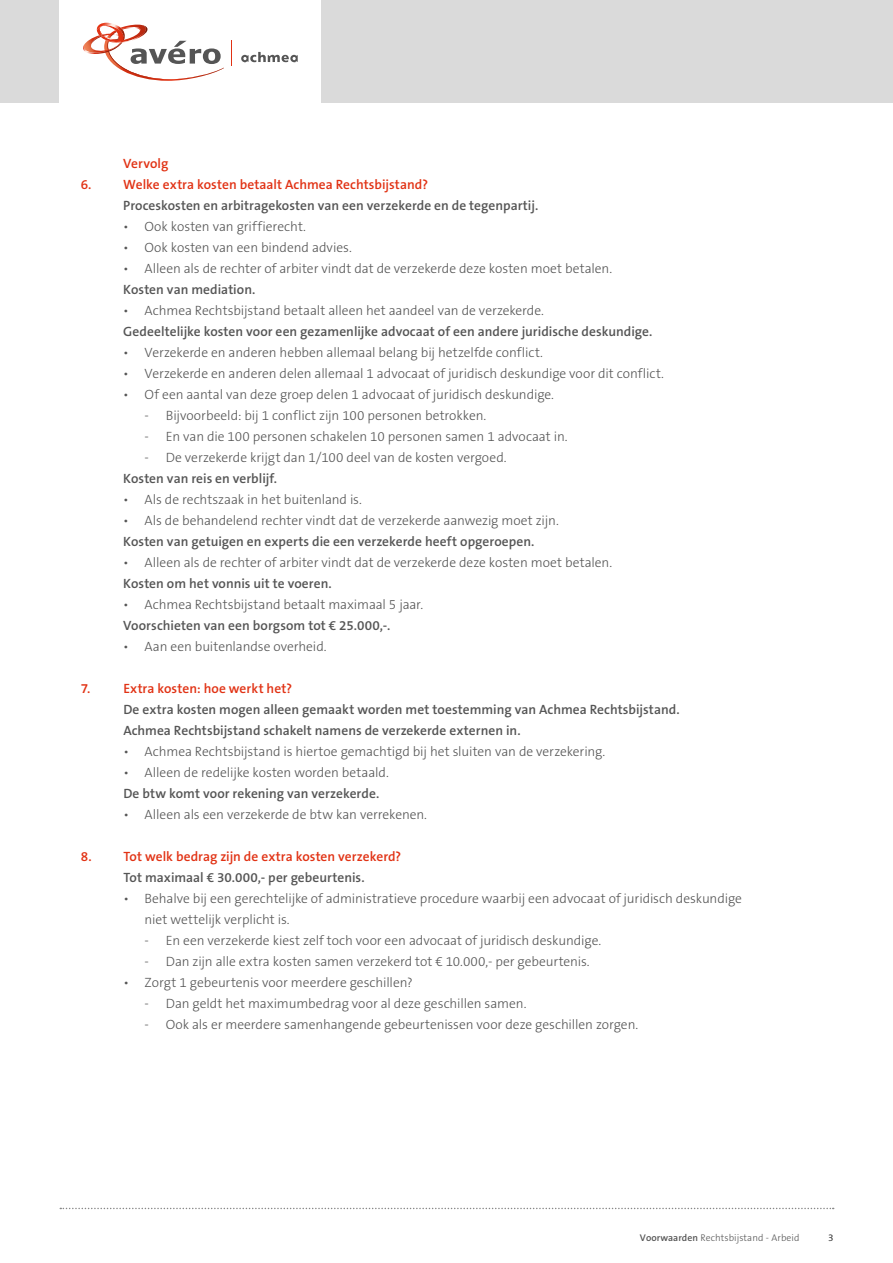
<style>
.page{position:relative;width:893px;height:1263px;background:#fff}
.page>*{position:absolute;margin:0;border:0;box-sizing:border-box;transform-origin:0 0}
.t1{font:300 13.5px/21px "The Sans B3";letter-spacing:-.005em;color:#555}
.t2{font:600 13.5px/21px "The Sans B6";letter-spacing:.005em;color:#555}
.t3{font:600 13.5px "The Sans B6";letter-spacing:.005em;color:#e13214}
.t4{font:300 9.75px "The Sans B3";letter-spacing:.005em;color:#555}
.s1{font-family:"The Sans B6";font-weight:600}
</style>
<div class="page">
<div style="left:0;top:0;width:893px;height:103px;background:#dadada"></div>
<div style="left:60px;top:0;width:261px;height:103px;background:#fff"></div>
<svg style="left:241px;top:52px;width:57px;height:10px"></svg>
<svg style="left:83px;top:22px;width:141px;height:59px"></svg>
<svg style="left:231px;top:41px;width:1px;height:25px"></svg>
<svg style="left:60px;top:1208px;width:774px;height:1px"></svg>
<p class="t3" style="left:123px;top:156px;width:47px">Vervolg</p>
<p class="t3" style="left:81px;top:177px;width:349px">6. Welke extra kosten betaalt Achmea Rechtsbijstand?</p>
<p class="t2" style="left:123px;top:196px;width:416px">Proceskosten en arbitragekosten van een verzekerde en de tegenpartij.</p>
<p class="t1" style="left:123px;top:217px;width:184px">• Ook kosten van griffierecht.</p>
<p class="t1" style="left:123px;top:238px;width:230px">• Ook kosten van een bindend advies.</p>
<p class="t1" style="left:123px;top:259px;width:490px">• Alleen als de rechter of arbiter vindt dat de verzekerde deze kosten moet betalen.</p>
<p class="t2" style="left:123px;top:280px;width:134px">Kosten van mediation.</p>
<p class="t1" style="left:123px;top:301px;width:422px">• Achmea Rechtsbijstand betaalt alleen het aandeel van de verzekerde.</p>
<p class="t2" style="left:123px;top:322px;width:531px">Gedeeltelijke kosten voor een gezamenlijke advocaat of een andere juridische deskundige.</p>
<p class="t1" style="left:123px;top:343px;width:421px">• Verzekerde en anderen hebben allemaal belang bij hetzelfde conflict.</p>
<p class="t1" style="left:123px;top:364px;width:542px">• Verzekerde en anderen delen allemaal 1 advocaat of juridisch deskundige voor dit conflict.</p>
<p class="t1" style="left:123px;top:385px;width:432px">• Of een aantal van deze groep delen 1 advocaat of juridisch deskundige.</p>
<p class="t1" style="left:145px;top:406px;width:343px">- Bijvoorbeeld: bij 1 conflict zijn 100 personen betrokken.</p>
<p class="t1" style="left:145px;top:427px;width:425px">- En van die 100 personen schakelen 10 personen samen 1 advocaat in.</p>
<p class="t1" style="left:145px;top:448px;width:364px">- De verzekerde krijgt dan 1/100 deel van de kosten vergoed.</p>
<p class="t2" style="left:123px;top:469px;width:155px">Kosten van reis en verblijf.</p>
<p class="t1" style="left:123px;top:490px;width:240px">• Als de rechtszaak in het buitenland is.</p>
<p class="t1" style="left:123px;top:511px;width:437px">• Als de behandelend rechter vindt dat de verzekerde aanwezig moet zijn.</p>
<p class="t2" style="left:123px;top:532px;width:413px">Kosten van getuigen en experts die een verzekerde heeft opgeroepen.</p>
<p class="t1" style="left:123px;top:553px;width:490px">• Alleen als de rechter of arbiter vindt dat de verzekerde deze kosten moet betalen.</p>
<p class="t2" style="left:123px;top:574px;width:210px">Kosten om het vonnis uit te voeren.</p>
<p class="t1" style="left:123px;top:595px;width:301px">• Achmea Rechtsbijstand betaalt maximaal 5 jaar.</p>
<p class="t2" style="left:123px;top:616px;width:268px">Voorschieten van een borgsom tot € 25.000,-.</p>
<p class="t1" style="left:123px;top:637px;width:205px">• Aan een buitenlandse overheid.</p>
<p class="t3" style="left:81px;top:682px;width:11px">7.</p>
<p class="t3" style="left:123px;top:682px;width:170px">Extra kosten: hoe werkt het?</p>
<p class="t2" style="left:123px;top:700px;width:558px">De extra kosten mogen alleen gemaakt worden met toestemming van Achmea Rechtsbijstand.<br>Achmea Rechtsbijstand schakelt namens de verzekerde externen in.</p>
<p class="t1" style="left:123px;top:742px;width:484px">• Achmea Rechtsbijstand is hiertoe gemachtigd bij het sluiten van de verzekering.</p>
<p class="t1" style="left:123px;top:763px;width:267px">• Alleen de redelijke kosten worden betaald.</p>
<p class="t2" style="left:123px;top:784px;width:257px">De btw komt voor rekening van verzekerde.</p>
<p class="t1" style="left:123px;top:805px;width:305px">• Alleen als een verzekerde de btw kan verrekenen.</p>
<p class="t3" style="left:81px;top:850px;width:322px">8. Tot welk bedrag zijn de extra kosten verzekerd?</p>
<p class="t2" style="left:123px;top:868px;width:243px">Tot maximaal € 30.000,- per gebeurtenis.</p>
<p class="t1" style="left:145px;top:889px;width:599px;text-indent:-21px">• Behalve bij een gerechtelijke of administratieve procedure waarbij een advocaat of juridisch deskundige niet wettelijk verplicht is.</p>
<p class="t1" style="left:145px;top:931px;width:458px">- En een verzekerde kiest zelf toch voor een advocaat of juridisch deskundige.</p>
<p class="t1" style="left:145px;top:952px;width:447px">- Dan zijn alle extra kosten samen verzekerd tot € 10.000,- per gebeurtenis.</p>
<p class="t1" style="left:123px;top:973px;width:291px">• Zorgt 1 gebeurtenis voor meerdere geschillen?</p>
<p class="t1" style="left:145px;top:994px;width:383px">- Dan geldt het maximumbedrag voor al deze geschillen samen.</p>
<p class="t1" style="left:145px;top:1015px;width:495px">- Ook als er meerdere samenhangende gebeurtenissen voor deze geschillen zorgen.</p>
<p class="t4" style="left:640px;top:1233px;width:161px"><span class="s1">Voorwaarden</span> Rechtsbijstand - Arbeid</p>
<p class="t4" style="left:828px;top:1233px;width:7px">3</p>
</div>
